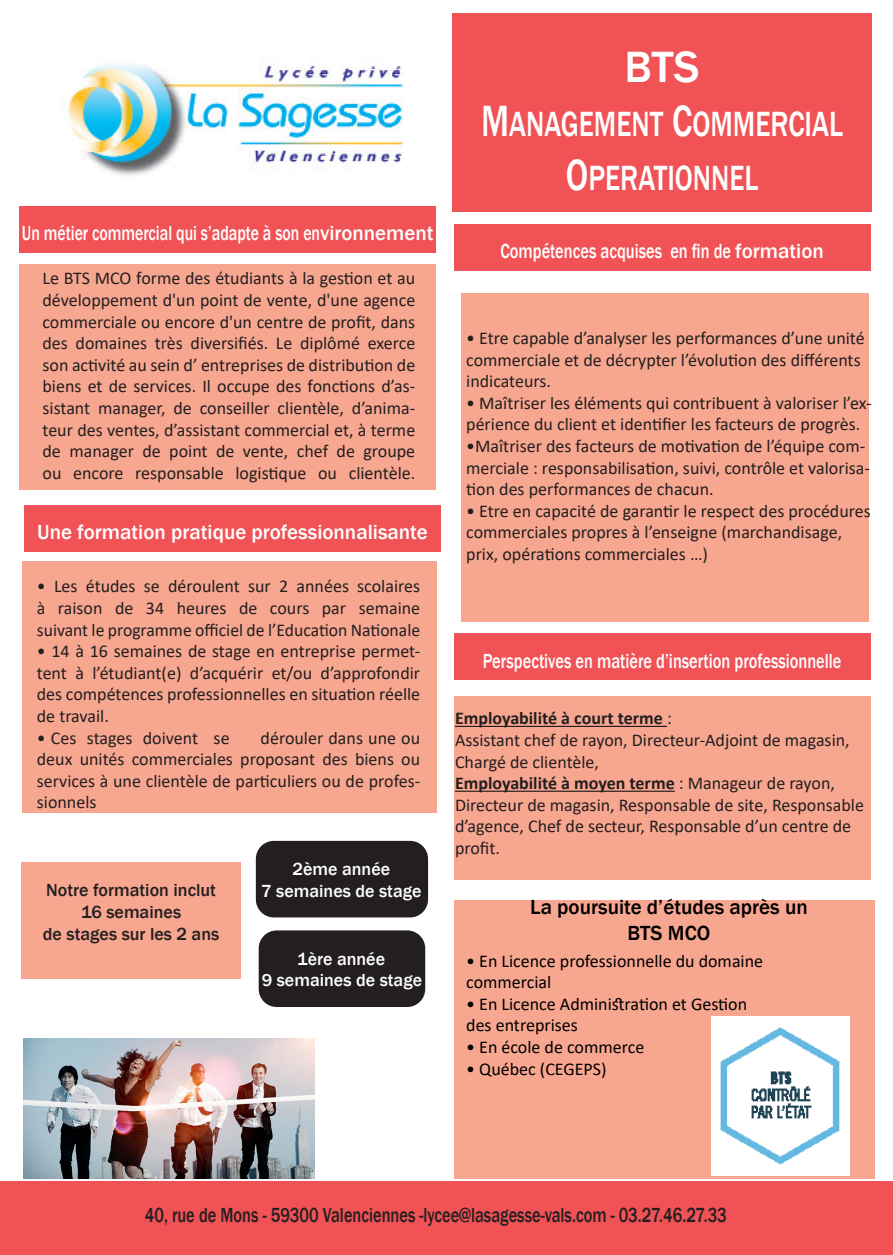
<style>
.page{position:relative;width:893px;height:1255px;background:#fff}
.page>*{position:absolute;margin:0;border:0;box-sizing:border-box;transform-origin:0 0}
.t1{font:500 45px "Franklin Gothic";color:#fff}
.t2{font:500 36px "Franklin Gothic";color:#fff;scale:.78 1}
.t3{font:500 21px "Franklin Gothic";color:#fff;scale:.78 1}
.t4{font:500 21px "Franklin Gothic";color:#231f20;scale:.78 1}
.t5{font:500 21px "Franklin Gothic";color:#fff;scale:.75 1}
.t6{font:500 21px "Franklin Gothic";color:#fff}
.t7{font:500 21px/25.2px "Franklin Gothic";color:#000;text-align:center}
.t8{font:18px/21.6px "Calibri";color:#231f20}
.t9{font:18px/21.6px "Calibri";color:#000}
.t10{font:500 18px "Franklin Gothic";color:#fff}
.t11{font:500 18px "Franklin Gothic";color:#231f20}
.t12{font:700 18px "Calibri";color:#231f20}
.s1{font-size:45px}
.s2{font-weight:400}
.s3{font-weight:700}
</style>
<div class="page">
<div style="left:454px;top:899px;width:420px;height:279px;background:#f7a690"></div>
<img style="left:68px;top:58px;width:335px;height:118px">
<div style="left:452px;top:13px;width:420px;height:198px;background:#f05256"></div>
<div style="left:20px;top:206px;width:416px;height:46px;background:#f05256"></div>
<div style="left:461px;top:293px;width:407px;height:329px;background:#f7a690"></div>
<div style="left:23px;top:561px;width:414px;height:252px;background:#f7a690"></div>
<div style="left:20px;top:264px;width:416px;height:225px;background:#f7a690"></div>
<div style="left:24px;top:505px;width:416px;height:46px;background:#f05256"></div>
<div style="left:21px;top:861px;width:220px;height:117px;background:#f7a690"></div>
<div style="left:259px;top:930px;width:166px;height:76px;background:#231f20;border-radius:18px"></div>
<div style="left:256px;top:840px;width:172px;height:77px;background:#231f20;border-radius:18px"></div>
<div style="left:454px;top:696px;width:416px;height:183px;background:#f7a690"></div>
<div style="left:0;top:1181px;width:893px;height:73px;background:#f05256"></div>
<div style="left:454px;top:225px;width:416px;height:46px;background:#f05256"></div>
<div style="left:454px;top:634px;width:416px;height:46px;background:#f05256"></div>
<hr style="left:455px;top:725px;width:212px;height:2px;background:#231f20">
<hr style="left:455px;top:790px;width:220px;height:1px;background:#231f20">
<img style="left:23px;top:1038px;width:291px;height:140px">
<img style="left:712px;top:1016px;width:137px;height:158px">
<p class="t5" style="left:22px;top:220px;width:550px">Un métier commercial qui s’adapte à son environnement</p>
<p class="t8" style="left:43px;top:267px;width:374px;text-align:justify">Le BTS MCO forme des étudiants à la gestion et au développement d'un point de vente, d'une agence commerciale ou encore d'un centre de profit, dans des domaines très diversifiés. Le diplômé exerce son activité au sein d’ entreprises de distribution de biens et de services. Il occupe des fonctions d’as&shy;sistant manager, de conseiller clientèle, d’anima&shy;teur des ventes, d’assistant commercial et, à terme de manager de point de vente, chef de groupe ou encore responsable logistique ou clientèle.</p>
<p class="t6" style="left:37px;top:518px;width:392px">Une formation pratique professionnalisante</p>
<p class="t8" style="left:37px;top:575px;width:385px">• Les études se déroulent sur 2 années scolaires</p>
<p class="t8" style="left:37px;top:596px;width:385px">à raison de 34 heures de cours par semaine</p>
<p class="t8" style="left:37px;top:618px;width:385px">suivant le programme officiel de l’Education Nationale</p>
<p class="t8" style="left:37px;top:640px;width:385px;text-align:justify">• 14 à 16 semaines de stage en entreprise permet&shy;tent à l’étudiant(e) d’acquérir et/ou d’approfondir des compétences professionnelles en situation réelle de travail.</p>
<p class="t8" style="left:37px;top:726px;width:194px">• Ces stages doivent se</p>
<p class="t8" style="left:37px;top:726px;width:385px;text-align:justify;text-indent:224px">dérouler dans une ou deux unités commerciales proposant des biens ou services à une clientèle de particuliers ou de profes&shy;sionnels</p>
<p class="t11" style="left:46px;top:879px;width:171px">Notre formation inclut</p>
<p class="t11" style="left:81px;top:900px;width:102px">16 semaines</p>
<p class="t11" style="left:43px;top:922px;width:178px">de stages sur les 2 ans</p>
<p class="t10" style="left:292px;top:858px;width:99px">2ème année</p>
<p class="t10" style="left:261px;top:879px;width:162px">7 semaines de stage</p>
<p class="t10" style="left:297px;top:947px;width:90px">1ère année</p>
<p class="t10" style="left:262px;top:969px;width:162px">9 semaines de stage</p>
<p class="t1" style="left:624px;top:39px;width:77px">BTS</p>
<p class="t2" style="left:481px;top:101px;width:465px"><span class="s1">M</span>ANAGEMENT <span class="s1">C</span>OMMERCIAL</p>
<p class="t2" style="left:566px;top:155px;width:249px"><span class="s1">O</span>PERATIONNEL</p>
<p class="t3" style="left:500px;top:238px;width:416px">Compétences acquises en fin de formation</p>
<p class="t8" style="left:466px;top:326px;width:400px">• Etre capable d’analyser les performances d’une unité commerciale et de décrypter l’évolution des différents indicateurs.</p>
<p class="t8" style="left:466px;top:391px;width:407px">• Maîtriser les éléments qui contribuent à valoriser l’ex&shy;périence du client et identifier les facteurs de progrès.</p>
<p class="t8" style="left:466px;top:434px;width:405px">•Maîtriser des facteurs de motivation de l’équipe com&shy;merciale : responsabilisation, suivi, contrôle et valorisa&shy;tion des performances de chacun.</p>
<p class="t8" style="left:466px;top:499px;width:406px">• Etre en capacité de garantir le respect des procédures commerciales propres à l’enseigne (marchandisage, prix, opérations commerciales …)</p>
<p class="t3" style="left:483px;top:647px;width:461px">Perspectives en matière d’insertion professionnelle</p>
<p class="t12" style="left:455px;top:705px;width:218px">Employabilité à court terme <span class="s2">:</span></p>
<p class="t8" style="left:455px;top:728px;width:396px">Assistant chef de rayon, Directeur-Adjoint de magasin,<br>Chargé de clientèle,</p>
<p class="t8" style="left:455px;top:772px;width:411px"><span class="s3">Employabilité à moyen terme</span> : Manageur de rayon, Directeur de magasin, Responsable de site, Responsable d’agence, Chef de secteur, Responsable d’un centre de profit.</p>
<p class="t7" style="left:530px;top:895px;width:279px">La poursuite d’études après un<br>BTS MCO</p>
<p class="t9" style="left:466px;top:949px;width:298px">• En Licence professionnelle du domaine commercial</p>
<p class="t9" style="left:466px;top:992px;width:282px">• En Licence Administration et Gestion</p>
<p class="t9" style="left:466px;top:1014px;width:113px">des entreprises</p>
<p class="t9" style="left:466px;top:1035px;width:180px">• En école de commerce</p>
<p class="t9" style="left:466px;top:1057px;width:142px">• Québec (CEGEPS)</p>
<p class="t4" style="left:145px;top:1201px;width:748px">40, rue de Mons - 59300 Valenciennes -lycee@lasagesse-vals.com - 03.27.46.27.33</p>
</div>
